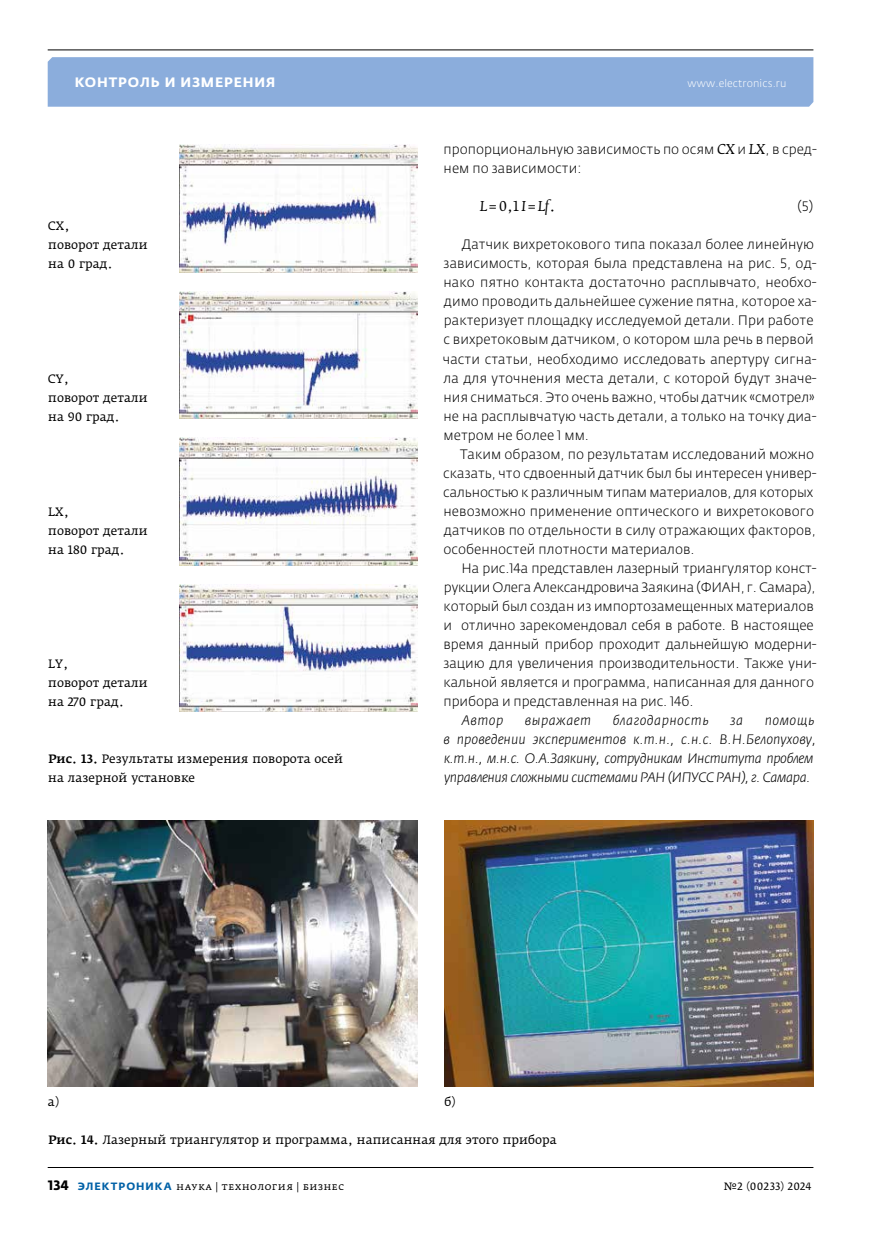
<style>
.page{position:relative;width:881px;height:1234px;background:#fff}
.page>*{position:absolute;margin:0;border:0;box-sizing:border-box;transform-origin:0 0}
.t1{font:300 13.5px/19px "Fedra Sans Pro";letter-spacing:.005em;color:#000}
.t2{font:italic 300 13.5px/19px "Fedra Sans Pro";letter-spacing:-.025em;color:#000}
.t3{font:italic 300 13.5px "Fedra Sans Pro";letter-spacing:.035em;color:#000}
.t4{font:700 13.5px "Fedra Sans Alt Pro";letter-spacing:.06em;color:#fff}
.t5{font:13.5px "Fedra Serif B Pro";color:#000}
.t6{font:12px/19px "Fedra Serif A Pro";letter-spacing:.005em;color:#000}
.t7{font:10.5px "Fedra Serif A Pro";letter-spacing:.03em;color:#000}
.t8{font:300 10.5px "Fedra Sans Pro";letter-spacing:.015em;color:#fff}
.s1{font-weight:500}
.s2{font-family:"Fedra Serif B Pro";font-weight:400;font-style:italic}
.s3{font-style:italic}
.s4{font-family:"Fedra Sans Pro";font-weight:700;font-size:13.5px}
.s5{font-family:"Fedra Sans Alt Pro";font-weight:700;color:#0061a7}
</style>
<div class="page">
<div style="left:48px;top:57px;width:765px;height:50px;background:#8baddc"></div>
<hr style="left:48px;top:49px;width:765px;height:1px;background:#000">
<hr style="left:48px;top:1166px;width:765px;height:1px;background:#000">
<img style="left:48px;top:820px;width:369px;height:266px">
<img style="left:444px;top:820px;width:369px;height:266px">
<img style="left:180px;top:145px;width:237px;height:127px">
<img style="left:180px;top:291px;width:237px;height:128px">
<img style="left:180px;top:438px;width:237px;height:127px">
<img style="left:180px;top:584px;width:237px;height:127px">
<p class="t4" style="left:75px;top:74px;width:202px">КОНТРОЛЬ И ИЗМЕРЕНИЯ</p>
<p class="t8" style="left:687px;top:77px;width:100px">www.electronics.ru</p>
<p class="t6" style="left:48px;top:216px;width:101px">СХ,<br>поворот детали на 0 град.</p>
<p class="t6" style="left:48px;top:369px;width:101px">СY,<br>поворот детали на 90 град.</p>
<p class="t6" style="left:48px;top:502px;width:101px">LX,<br>поворот детали на 180 град.</p>
<p class="t6" style="left:48px;top:654px;width:101px">LY,<br>поворот детали на 270 град.</p>
<p class="t6" style="left:48px;top:749px;width:296px"><span class="s1">Рис. 13.</span> Результаты измерения поворота осей на лазерной установке</p>
<p class="t1" style="left:443px;top:140px;width:374px">пропорциональную зависимость по осям <span class="s2">CX</span> и <span class="s2">LX</span>, в сред&shy;нем по зависимости:</p>
<p class="t5" style="left:479px;top:198px;width:77px"><span class="s3">L</span>=0,1 <span class="s3">I</span>=<span class="s3">Lf</span>.</p>
<p class="t1" style="left:797px;top:197px;width:17px">(5)</p>
<p class="t1" style="left:443px;top:235px;width:375px;text-indent:19px">Датчик вихретокового типа показал более линейную зависимость, которая была представлена на рис. 5, од&shy;нако пятно контакта достаточно расплывчато, необхо&shy;димо проводить дальнейшее сужение пятна, которое ха&shy;рактеризует площадку исследуемой детали. При работе с вихретоковым датчиком, о котором шла речь в первой части статьи, необходимо исследовать апертуру сигна&shy;ла для уточнения места детали, с которой будут значе&shy;ния сниматься. Это очень важно, чтобы датчик «смотрел» не на расплывчатую часть детали, а только на точку диа&shy;метром не более 1 мм.</p>
<p class="t1" style="left:443px;top:444px;width:374px;text-indent:17px">Таким образом, по результатам исследований можно сказать, что сдвоенный датчик был бы интересен универ&shy;сальностью к различным типам материалов, для которых невозможно применение оптического и вихретокового датчиков по отдельности в силу отражающих факторов, особенностей плотности материалов.</p>
<p class="t1" style="left:443px;top:558px;width:374px;text-indent:18px">На рис.14а представлен лазерный триангулятор конст&shy;рукции Олега Александровича Заякина (ФИАН, г. Самара), который был создан из импортозамещенных материалов и отлично зарекомендовал себя в работе. В настоящее время данный прибор проходит дальнейшую модерни&shy;зацию для увеличения производительности. Также уни&shy;кальной является и программа, написанная для данного прибора и представленная на рис. 14б.</p>
<p class="t2" style="left:461px;top:710px;width:43px">Автор</p>
<p class="t3" style="left:524px;top:712px;width:68px">выражает</p>
<p class="t3" style="left:612px;top:712px;width:97px">благодарность</p>
<p class="t2" style="left:729px;top:710px;width:15px">за</p>
<p class="t2" style="left:443px;top:710px;width:374px;text-indent:321px">помощь в проведении экспериментов к.т.н., с.н.с. В.Н.Белопухову, к.т.н., м.н.с. О.А.Заякину, сотрудникам Института проблем управления сложными системами РАН (ИПУСС РАН), г. Самара.</p>
<p class="t6" style="left:48px;top:1091px;width:13px">а)</p>
<p class="t6" style="left:444px;top:1091px;width:13px">б)</p>
<p class="t6" style="left:48px;top:1129px;width:509px"><span class="s1">Рис. 14.</span> Лазерный триангулятор и программа, написанная для этого прибора</p>
<p class="t7" style="left:48px;top:1179px;width:298px"><span class="s4">134</span> <span class="s5">ЭЛЕКТРОНИКА</span> наука | технология | бизнес</p>
<p class="t7" style="left:723px;top:1179px;width:89px">№2 (00233) 2024</p>
</div>
